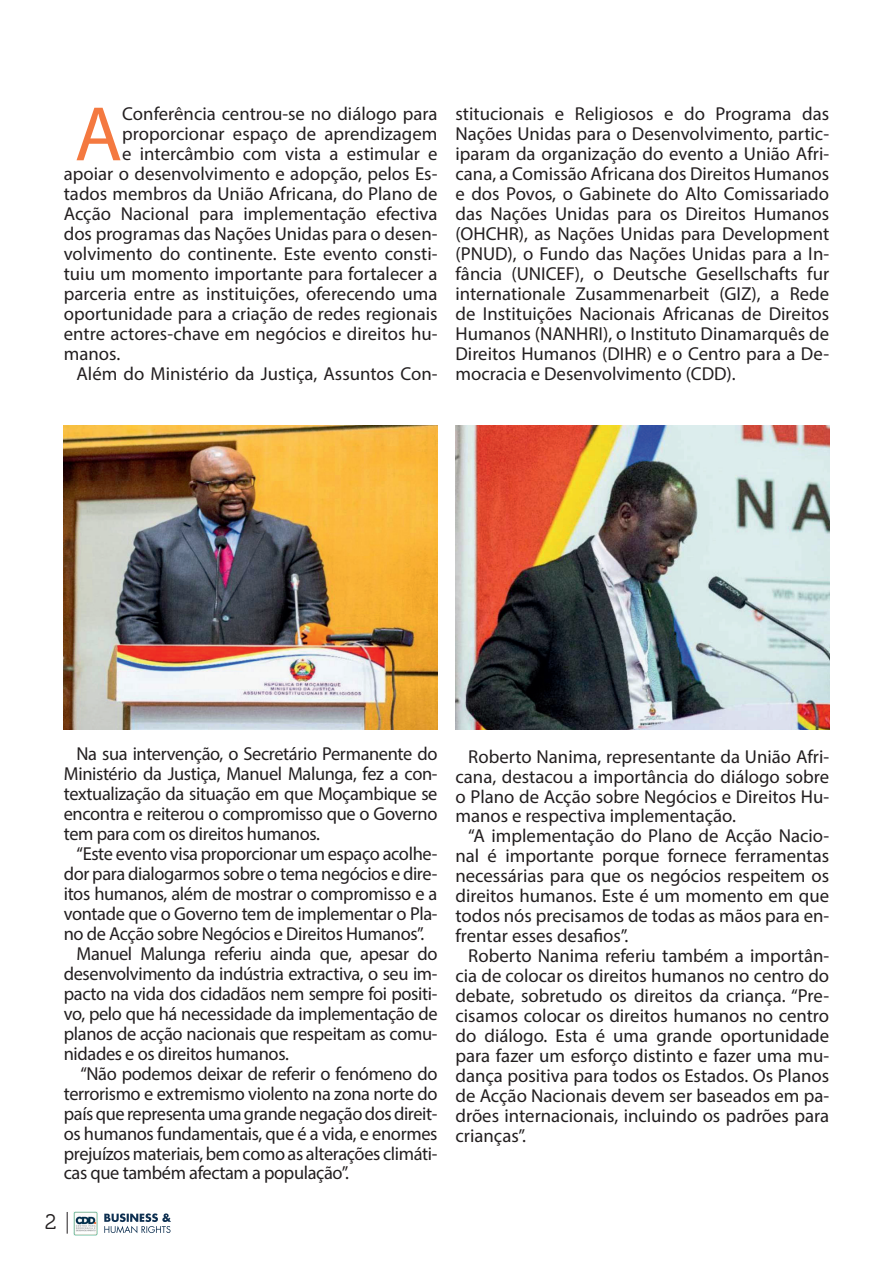
<style>
.page{position:relative;width:893px;height:1263px;background:#fff}
.page>*{position:absolute;margin:0;border:0;box-sizing:border-box;transform-origin:0 0}
.t1{font:78px "Myriad Pro";color:#f47940}
.t2{font:21px "Museo 300";color:#231f20}
.t3{font:18.75px/20px "Myriad Pro";letter-spacing:-.015em;color:#231f20;text-align:justify}
</style>
<div class="page">
<svg style="left:104px;top:1213px;width:67px;height:20px"></svg>
<img style="left:74px;top:1211px;width:24px;height:24px">
<svg style="left:67px;top:1212px;width:1px;height:21px"></svg>
<img style="left:64px;top:425px;width:373px;height:304px">
<img style="left:456px;top:425px;width:373px;height:304px">
<h1 class="t1" style="left:75px;top:86px;width:49px">A</h1>
<p class="t3" style="left:122px;top:104px;width:317px">Conferência centrou-se no diálogo para</p>
<p class="t3" style="left:122px;top:124px;width:317px">proporcionar espaço de aprendizagem</p>
<p class="t3" style="left:122px;top:144px;width:317px">e intercâmbio com vista a estimular e</p>
<p class="t3" style="left:64px;top:164px;width:375px">apoiar o desenvolvimento e adopção, pelos Es-</p>
<p class="t3" style="left:64px;top:184px;width:375px">tados membros da União Africana, do Plano de</p>
<p class="t3" style="left:64px;top:204px;width:375px">Acção Nacional para implementação efectiva</p>
<p class="t3" style="left:64px;top:224px;width:375px">dos programas das Nações Unidas para o desen-</p>
<p class="t3" style="left:64px;top:243px;width:375px">volvimento do continente. Este evento consti-</p>
<p class="t3" style="left:64px;top:263px;width:375px">tuiu um momento importante para fortalecer a</p>
<p class="t3" style="left:64px;top:283px;width:375px">parceria entre as instituições, oferecendo uma</p>
<p class="t3" style="left:64px;top:303px;width:375px">oportunidade para a criação de redes regionais</p>
<p class="t3" style="left:64px;top:323px;width:375px">entre actores-chave em negócios e direitos hu-</p>
<p class="t3" style="left:64px;top:343px;width:58px">manos.</p>
<p class="t3" style="left:77px;top:363px;width:362px">Além do Ministério da Justiça, Assuntos Con-</p>
<p class="t3" style="left:455px;top:104px;width:375px">stitucionais e Religiosos e do Programa das Nações Unidas para o Desenvolvimento, partic&shy;iparam da organização do evento a União Afri&shy;cana, a Comissão Africana dos Direitos Humanos e dos Povos, o Gabinete do Alto Comissariado das Nações Unidas para os Direitos Humanos (OHCHR), as Nações Unidas para Development (PNUD), o Fundo das Nações Unidas para a In&shy;fância (UNICEF), o Deutsche Gesellschafts fur internationale Zusammenarbeit (GIZ), a Rede de Instituições Nacionais Africanas de Direitos Humanos (NANHRI), o Instituto Dinamarquês de Direitos Humanos (DIHR) e o Centro para a De&shy;mocracia e Desenvolvimento (CDD).</p>
<p class="t3" style="left:64px;top:744px;width:375px;text-indent:13px">Na sua intervenção, o Secretário Permanente do Ministério da Justiça, Manuel Malunga, fez a con&shy;textualização da situação em que Moçambique se encontra e reiterou o compromisso que o Governo tem para com os direitos humanos.</p>
<p class="t3" style="left:77px;top:844px;width:362px">“Este evento visa proporcionar um espaço acolhe-</p>
<p class="t3" style="left:64px;top:864px;width:375px">dor para dialogarmos sobre o tema negócios e dire-</p>
<p class="t3" style="left:64px;top:883px;width:375px">itos humanos, além de mostrar o compromisso e a</p>
<p class="t3" style="left:64px;top:903px;width:375px">vontade que o Governo tem de implementar o Pla-</p>
<p class="t3" style="left:64px;top:923px;width:362px">no de Acção sobre Negócios e Direitos Humanos”.</p>
<p class="t3" style="left:77px;top:943px;width:362px">Manuel Malunga referiu ainda que, apesar do</p>
<p class="t3" style="left:64px;top:963px;width:375px">desenvolvimento da indústria extractiva, o seu im-</p>
<p class="t3" style="left:64px;top:983px;width:375px">pacto na vida dos cidadãos nem sempre foi positi-</p>
<p class="t3" style="left:64px;top:1003px;width:375px">vo, pelo que há necessidade da implementação de</p>
<p class="t3" style="left:64px;top:1023px;width:375px">planos de acção nacionais que respeitam as comu-</p>
<p class="t3" style="left:64px;top:1043px;width:227px">nidades e os direitos humanos.</p>
<p class="t3" style="left:80px;top:1063px;width:359px">“Não podemos deixar de referir o fenómeno do</p>
<p class="t3" style="left:64px;top:1083px;width:375px">terrorismo e extremismo violento na zona norte do</p>
<p class="t3" style="left:64px;top:1103px;width:375px">país que representa uma grande negação dos direit-</p>
<p class="t3" style="left:64px;top:1123px;width:375px">os humanos fundamentais, que é a vida, e enormes</p>
<p class="t3" style="left:64px;top:1143px;width:375px">prejuízos materiais, bem como as alterações climáti-</p>
<p class="t3" style="left:64px;top:1163px;width:287px">cas que também afectam a população”.</p>
<p class="t2" style="left:45px;top:1210px;width:13px">2</p>
<p class="t3" style="left:455px;top:746px;width:375px;text-indent:13px">Roberto Nanima, representante da União Afri&shy;cana, destacou a importância do diálogo sobre o Plano de Acção sobre Negócios e Direitos Hu&shy;manos e respectiva implementação.</p>
<p class="t3" style="left:455px;top:826px;width:375px;text-indent:13px">“A implementação do Plano de Acção Nacio&shy;nal é importante porque fornece ferramentas necessárias para que os negócios respeitem os direitos humanos. Este é um momento em que todos nós precisamos de todas as mãos para en&shy;frentar esses desafios”.</p>
<p class="t3" style="left:455px;top:945px;width:375px;text-indent:13px">Roberto Nanima referiu também a importân&shy;cia de colocar os direitos humanos no centro do debate, sobretudo os direitos da criança. “Pre&shy;cisamos colocar os direitos humanos no centro do diálogo. Esta é uma grande oportunidade para fazer um esforço distinto e fazer uma mu&shy;dança positiva para todos os Estados. Os Planos de Acção Nacionais devem ser baseados em pa&shy;drões internacionais, incluindo os padrões para crianças”.</p>
</div>
